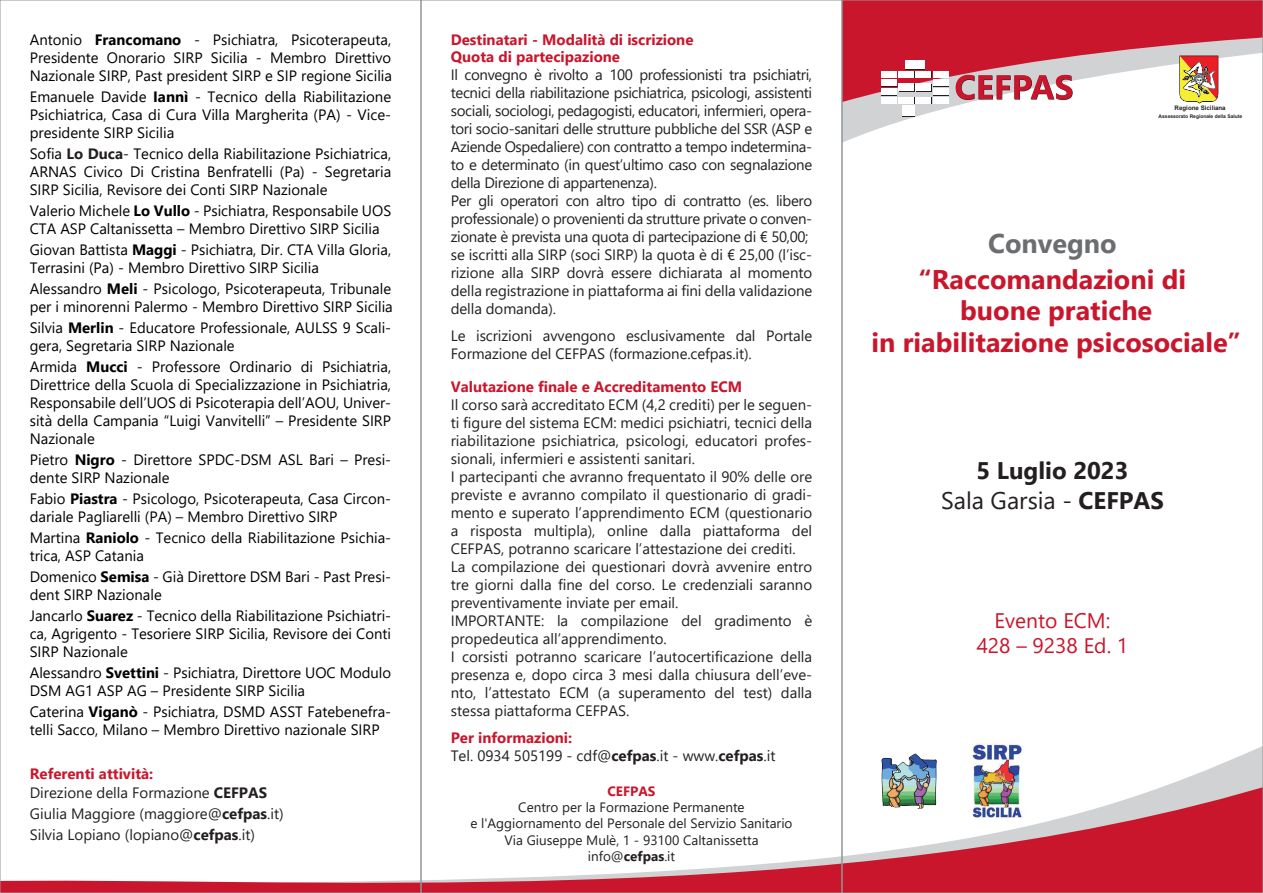
<style>
.page{position:relative;width:1263px;height:893px;background:#fff}
.page>*{position:absolute;margin:0;border:0;box-sizing:border-box;transform-origin:0 0}
.t1{font:700 27px/31.5px "Segoe UI";color:#c9162c;text-align:center}
.t2{font:700 27px "Segoe UI";color:#6c6d70}
.t3{font:700 24px/30px "Segoe UI";color:#231f20;text-align:center}
.t4{font:21px/25.5px "Segoe UI";color:#c9162c;text-align:center}
.t5{font:15px/18px "Segoe UI";color:#000001}
.t6{font:15px/18px "Segoe UI";color:#231f20}
.t7{font:15px/18px "Segoe UI";letter-spacing:-.025em;color:#231f20}
.t8{font:700 15px/16.5px "Segoe UI";color:#c9162c}
.t9{font:13.5px/16.2px "Segoe UI";color:#231f20;text-align:center}
.t10{font:700 13.5px "Segoe UI";color:#c9162c}
.t11{font:700 6.15px "Arial";color:#231f20}
.t12{font:700 4.95px "Arial";color:#231f20}
.s1{font-weight:700}
.s2{font-weight:700;color:#231f20}
.s3{font-weight:700;color:#c9162c}
.s4{font-weight:400}
</style>
<div class="page">
<svg style="left:844px;top:109px;width:99px;height:33px"></svg>
<svg style="left:844px;top:2px;width:417px;height:107px;fill:#c9162c"></svg>
<div style="left:899px;top:97px;width:15px;height:7px;background:#fff"></div>
<div style="left:916px;top:97px;width:15px;height:7px;background:#fff"></div>
<div style="left:899px;top:84px;width:15px;height:7px;background:#fff"></div>
<div style="left:933px;top:80px;width:15px;height:7px;background:#231f20"></div>
<div style="left:933px;top:97px;width:15px;height:7px;background:#fff"></div>
<div style="left:882px;top:97px;width:15px;height:7px;background:#fff"></div>
<div style="left:899px;top:72px;width:15px;height:6px;background:#fff"></div>
<div style="left:902px;top:106px;width:13px;height:11px;background:#231f20"></div>
<div style="left:882px;top:72px;width:15px;height:6px;background:#fff"></div>
<svg style="left:882px;top:80px;width:15px;height:7px"></svg>
<div style="left:882px;top:89px;width:15px;height:6px;background:#fff"></div>
<div style="left:905px;top:61px;width:20px;height:8px;background:#fff"></div>
<svg style="left:955px;top:75px;width:118px;height:25px;background:#cb7580"></svg>
<div style="left:898px;top:97px;width:15px;height:6px;background:#fff"></div>
<div style="left:898px;top:84px;width:15px;height:7px;background:#fff"></div>
<div style="left:916px;top:84px;width:15px;height:7px;background:#fff"></div>
<div style="left:933px;top:80px;width:15px;height:6px;background:#fff"></div>
<div style="left:933px;top:88px;width:15px;height:7px;background:#fff"></div>
<div style="left:881px;top:97px;width:15px;height:6px;background:#fff"></div>
<div style="left:898px;top:71px;width:15px;height:7px;background:#fff"></div>
<div style="left:916px;top:71px;width:15px;height:7px;background:#fff"></div>
<div style="left:902px;top:106px;width:13px;height:10px;background:#fff"></div>
<div style="left:881px;top:71px;width:15px;height:7px;background:#fff"></div>
<div style="left:933px;top:71px;width:15px;height:7px;background:#fff"></div>
<div style="left:881px;top:80px;width:15px;height:6px;background:#fff"></div>
<div style="left:881px;top:88px;width:15px;height:7px;background:#fff"></div>
<div style="left:905px;top:60px;width:19px;height:9px;background:#fff"></div>
<svg style="left:1179px;top:56px;width:39px;height:48px;background:#cd905c"></svg>
<img style="left:976px;top:743px;width:42px;height:2px">
<svg style="left:881px;top:745px;width:380px;height:36px"></svg>
<svg style="left:2px;top:781px;width:1259px;height:110px"></svg>
<p class="t5" style="left:30px;top:30px;width:364px;text-align:justify">Antonio <span class="s1">Francomano</span> - Psichiatra, Psicoterapeuta, Presidente Onorario SIRP Sicilia - Membro Direttivo Nazionale SIRP, Past president SIRP e SIP regione Sicilia</p>
<p class="t5" style="left:30px;top:87px;width:363px;text-align:justify">Emanuele Davide <span class="s1">Iannì</span> - Tecnico della Riabilitazione Psichiatrica, Casa di Cura Villa Margherita (PA) - Vice&shy;presidente SIRP Sicilia</p>
<p class="t5" style="left:30px;top:144px;width:363px;text-align:justify">Sofia <span class="s2">Lo Duca</span>- Tecnico della Riabilitazione Psichiatrica, ARNAS Civico Di Cristina Benfratelli (Pa) - Segretaria SIRP Sicilia, Revisore dei Conti SIRP Nazionale</p>
<p class="t5" style="left:30px;top:201px;width:363px">Valerio Michele <span class="s1">Lo Vullo</span> - Psichiatra, Responsabile UOS<br>CTA ASP Caltanissetta – Membro Direttivo SIRP Sicilia</p>
<p class="t5" style="left:30px;top:240px;width:363px">Giovan Battista <span class="s1">Maggi</span> - Psichiatra, Dir. CTA Villa Gloria,<br>Terrasini (Pa) - Membro Direttivo SIRP Sicilia</p>
<p class="t5" style="left:30px;top:279px;width:365px">Alessandro <span class="s1">Meli</span> - Psicologo, Psicoterapeuta, Tribunale per i minorenni Palermo - Membro Direttivo SIRP Sicilia</p>
<p class="t5" style="left:30px;top:318px;width:363px">Silvia <span class="s1">Merlin</span> - Educatore Professionale, AULSS 9 Scali&shy;gera, Segretaria SIRP Nazionale</p>
<p class="t5" style="left:30px;top:357px;width:363px;text-align:justify">Armida <span class="s1">Mucci</span> - Professore Ordinario di Psichiatria, Direttrice della Scuola di Specializzazione in Psichiatria, Responsabile dell’UOS di Psicoterapia dell’AOU, Univer&shy;sità della Campania “Luigi Vanvitelli” – Presidente SIRP Nazionale</p>
<p class="t5" style="left:30px;top:450px;width:363px">Pietro <span class="s1">Nigro</span> - Direttore SPDC-DSM ASL Bari – Presi&shy;dente SIRP Nazionale</p>
<p class="t5" style="left:30px;top:489px;width:363px">Fabio <span class="s1">Piastra</span> - Psicologo, Psicoterapeuta, Casa Circon&shy;dariale Pagliarelli (PA) – Membro Direttivo SIRP</p>
<p class="t5" style="left:30px;top:528px;width:363px">Martina <span class="s1">Raniolo</span> - Tecnico della Riabilitazione Psichia&shy;trica, ASP Catania</p>
<p class="t5" style="left:30px;top:567px;width:363px">Domenico <span class="s1">Semisa</span> - Già Direttore DSM Bari - Past Presi&shy;dent SIRP Nazionale</p>
<p class="t5" style="left:30px;top:606px;width:363px;text-align:justify">Jancarlo <span class="s1">Suarez</span> - Tecnico della Riabilitazione Psichiatri&shy;ca, Agrigento - Tesoriere SIRP Sicilia, Revisore dei Conti SIRP Nazionale</p>
<p class="t5" style="left:30px;top:663px;width:363px">Alessandro <span class="s1">Svettini</span> - Psichiatra, Direttore UOC Modulo<br>DSM AG1 ASP AG – Presidente SIRP Sicilia</p>
<p class="t5" style="left:30px;top:702px;width:363px">Caterina <span class="s1">Viganò</span> - Psichiatra, DSMD ASST Fatebenefra&shy;telli Sacco, Milano – Membro Direttivo nazionale SIRP</p>
<p class="t6" style="left:30px;top:762px;width:239px;line-height:19.5px"><span class="s3">Referenti attività:<br></span>Direzione della Formazione <span class="s1">CEFPAS</span></p>
<p class="t6" style="left:30px;top:802px;width:255px;line-height:21px">Giulia Maggiore (maggiore@<span class="s1">cefpas</span>.it)<br>Silvia Lopiano (lopiano@<span class="s1">cefpas</span>.it)</p>
<p class="t8" style="left:451px;top:30px;width:244px">Destinatari - Modalità di iscrizione<br>Quota di partecipazione</p>
<p class="t7" style="left:451px;top:64px;width:363px">Il convegno è rivolto a 100 professionisti tra psichiatri, tecnici della riabilitazione psichiatrica, psicologi, assistenti sociali, sociologi, pedagogisti, educatori, infermieri, opera&shy;tori socio-sanitari delle strutture pubbliche del SSR (ASP e Aziende Ospedaliere) con contratto a tempo indetermina&shy;to e determinato (in quest’ultimo caso con segnalazione della Direzione di appartenenza).<br>Per gli operatori con altro tipo di contratto (es. libero professionale) o provenienti da strutture private o conven&shy;zionate è prevista una quota di partecipazione di € 50,00; se iscritti alla SIRP (soci SIRP) la quota è di € 25,00 (l’isc&shy;rizione alla SIRP dovrà essere dichiarata al momento della registrazione in piattaforma ai fini della validazione della domanda).</p>
<p class="t6" style="left:451px;top:325px;width:363px">Le iscrizioni avvengono esclusivamente dal Portale<br>Formazione del CEFPAS (formazione.cefpas.it).</p>
<p class="t8" style="left:451px;top:377px;width:293px">Valutazione finale e Accreditamento ECM</p>
<p class="t6" style="left:451px;top:394px;width:363px">Il corso sarà accreditato ECM (4,2 crediti) per le seguen&shy;ti figure del sistema ECM: medici psichiatri, tecnici della riabilitazione psichiatrica, psicologi, educatori profes&shy;sionali, infermieri e assistenti sanitari.<br>I partecipanti che avranno frequentato il 90% delle ore previste e avranno compilato il questionario di gradi&shy;mento e superato l’apprendimento ECM (questionario a risposta multipla), online dalla piattaforma del CEFPAS, potranno scaricare l’attestazione dei crediti.<br>La compilazione dei questionari dovrà avvenire entro tre giorni dalla fine del corso. Le credenziali saranno preventivamente inviate per email.<br>IMPORTANTE: la compilazione del gradimento è propedeutica all’apprendimento.<br>I corsisti potranno scaricare l’autocertificazione della presenza e, dopo circa 3 mesi dalla chiusura dell’eve&shy;nto, l’attestato ECM (a superamento del test) dalla stessa piattaforma CEFPAS.</p>
<p class="t6" style="left:451px;top:727px;width:326px"><span class="s3">Per informazioni:<br></span>Tel. 0934 505199 - cdf@<span class="s1">cefpas</span>.it - www.<span class="s1">cefpas</span>.it</p>
<p class="t10" style="left:607px;top:778px;width:49px">CEFPAS</p>
<p class="t9" style="left:470px;top:798px;width:324px">Centro per la Formazione Permanente<br>e l'Aggiornamento del Personale del Servizio Sanitario Via Giuseppe Mulè, 1 - 93100 Caltanissetta info@<span class="s1">cefpas</span>.it</p>
<p class="t11" style="left:1174px;top:104px;width:53px">Regione Siciliana</p>
<p class="t12" style="left:1158px;top:112px;width:85px">Assessorato Regionale della Salute</p>
<h1 class="t2" style="left:988px;top:218px;width:130px">Convegno</h1>
<h1 class="t1" style="left:871px;top:261px;width:371px">“Raccomandazioni di<br>buone pratiche<br>in riabilitazione psicosociale”</h1>
<h2 class="t3" style="left:941px;top:454px;width:224px">5 Luglio 2023<br><span class="s4">Sala Garsia -</span> CEFPAS</h2>
<h3 class="t4" style="left:977px;top:606px;width:153px">Evento ECM:<br>428 – 9238 Ed. 1</h3>
</div>
